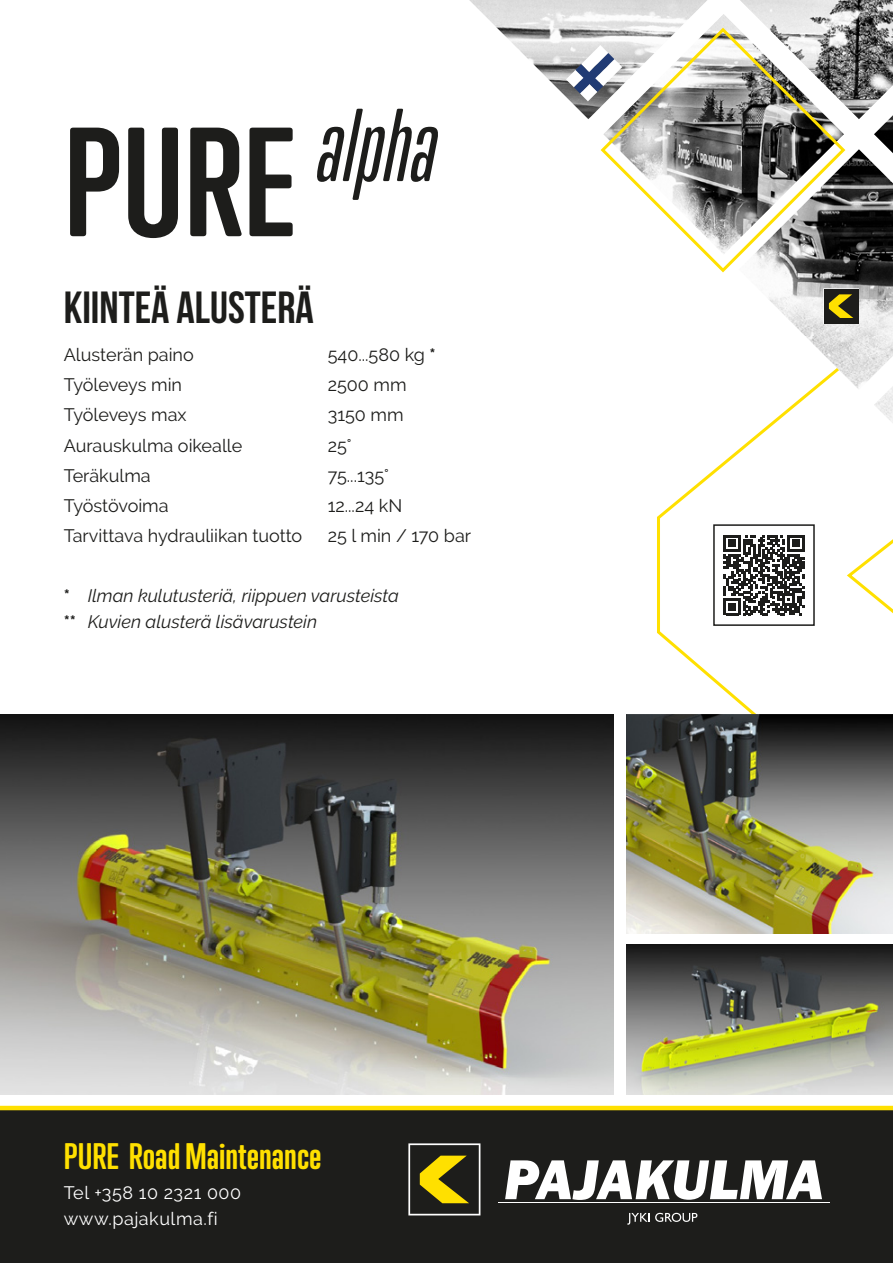
<style>
.page{position:relative;width:893px;height:1263px;background:#fff}
.page>*{position:absolute;margin:0;border:0;box-sizing:border-box;transform-origin:0 0}
.t1{font:700 141.75px "Trump Soft Pro";color:#1d1d1b;scale:1.11 1}
.t2{font:italic 94.5px "Trump Soft Pro";color:#1d1d1b;scale:1.11 1}
.t3{font:700 45px "Bebas Neue";color:#1d1d1b}
.t4{font:700 33.75px "Trump Soft Pro";color:#ffe000;scale:1.11 1}
.t5{font:18px "Raleway";color:#1d1d1b}
.t6{font:italic 18px "Raleway";color:#1d1d1b}
.t7{font:18px "Raleway";letter-spacing:.03em;color:#fff}
.s1{font-weight:700}
.s2{font-weight:700;font-style:normal}
</style>
<div class="page">
<svg style="left:657px;top:424px;width:236px;height:290px"></svg>
<img style="left:0;top:714px;width:613px;height:380px">
<img style="left:626px;top:714px;width:267px;height:219px">
<img style="left:626px;top:945px;width:267px;height:149px">
<div style="left:0;top:1110px;width:893px;height:153px;background:#1d1d1b"></div>
<svg style="left:627px;top:1213px;width:70px;height:12px"></svg>
<hr style="left:498px;top:1202px;width:331px;height:1px;background:#fff">
<svg style="left:505px;top:1160px;width:317px;height:40px"></svg>
<svg style="left:408px;top:1143px;width:72px;height:72px"></svg>
<hr style="left:0;top:1106px;width:893px;height:4px;background:#ffe000">
<img style="left:469px;top:0;width:424px;height:424px">
<svg style="left:598px;top:26px;width:249px;height:249px"></svg>
<svg style="left:566px;top:45px;width:56px;height:56px"></svg>
<svg style="left:823px;top:288px;width:36px;height:36px"></svg>
<div style="left:714px;top:525px;width:100px;height:100px;background:#fff"></div>
<svg style="left:724px;top:535px;width:80px;height:80px"></svg>
<div style="left:713px;top:524px;width:102px;height:102px;border:2px solid #1d1d1b"></div>
<p class="t1" style="left:64px;top:96px;width:212px">PURE</p>
<p class="t2" style="left:318px;top:92px;width:110px">alpha</p>
<p class="t3" style="left:64px;top:282px;width:252px">KIINTEÄ ALUSTERÄ</p>
<p class="t5" style="left:64px;top:344px;width:132px">Alusterän paino</p>
<p class="t5" style="left:328px;top:344px;width:109px">540...580 kg <span class="s1">*</span></p>
<p class="t5" style="left:64px;top:374px;width:120px">Työleveys min</p>
<p class="t5" style="left:328px;top:374px;width:80px">2500 mm</p>
<p class="t5" style="left:64px;top:405px;width:124px">Työleveys max</p>
<p class="t5" style="left:328px;top:405px;width:77px">3150 mm</p>
<p class="t5" style="left:64px;top:435px;width:180px">Aurauskulma oikealle</p>
<p class="t5" style="left:328px;top:435px;width:25px">25°</p>
<p class="t5" style="left:64px;top:465px;width:88px">Teräkulma</p>
<p class="t5" style="left:328px;top:465px;width:63px">75...135°</p>
<p class="t5" style="left:64px;top:495px;width:106px">Työstövoima</p>
<p class="t5" style="left:328px;top:495px;width:76px">12...24 kN</p>
<p class="t5" style="left:64px;top:525px;width:240px">Tarvittava hydrauliikan tuotto</p>
<p class="t5" style="left:328px;top:525px;width:145px">25 l min / 170 bar</p>
<p class="t6" style="left:64px;top:585px;width:337px"><span class="s2">*</span> Ilman kulutusteriä, riippuen varusteista</p>
<p class="t6" style="left:64px;top:611px;width:255px"><span class="s2">**</span> Kuvien alusterä lisävarustein</p>
<p class="t4" style="left:64px;top:1136px;width:234px">PURE Road Maintenance</p>
<p class="t7" style="left:64px;top:1182px;width:179px">Tel +358 10 2321 000</p>
<p class="t7" style="left:64px;top:1208px;width:156px">www.pajakulma.fi</p>
</div>
